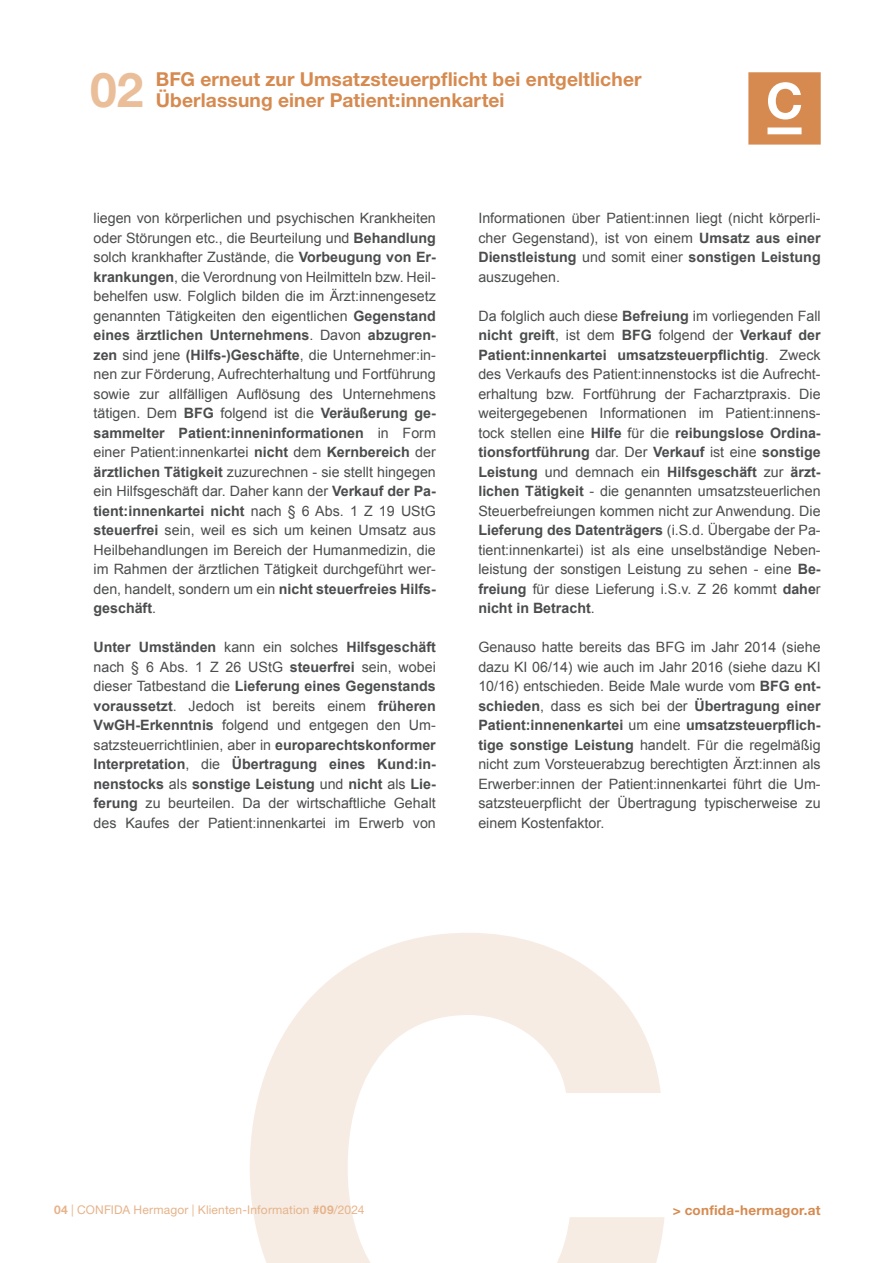
<style>
.page{position:relative;width:893px;height:1263px;background:#fff}
.page>*{position:absolute;margin:0;border:0;box-sizing:border-box;transform-origin:0 0}
.t1{font:700 48px "Helvetica Neue LT Std";color:#ebbe9a}
.t2{font:700 19.2px "Helvetica Neue LT Std";letter-spacing:.005em;color:#d68a4f}
.bodytext{font:14.25px/19.5px "Arial";color:#4b4c4d;text-align:justify}
.t3{font:700 13.5px "Helvetica Neue LT Std";letter-spacing:.02em;color:#d68a4f}
.t4{font:12px "Helvetica Neue LT Std";letter-spacing:.015em;color:#e6b38a}
.s1{font-weight:700}
</style>
<div class="page">
<svg style="left:748px;top:72px;width:73px;height:73px;background:#dc9d6d"></svg>
<svg style="left:250px;top:933px;width:414px;height:330px"></svg>
<p class="t1" style="left:90px;top:60px;width:55px">02</p>
<p class="t2" style="left:156px;top:67px;width:487px">BFG erneut zur Umsatzsteuerpflicht bei entgeltlicher</p>
<p class="t2" style="left:156px;top:88px;width:350px">Überlassung einer Patient:innenkartei</p>
<p class="bodytext" style="left:94px;top:208px;width:344px">liegen von körperlichen und psychischen Krankheiten oder Störungen etc., die Beurteilung und <span class="s1">Behandlung </span>solch krankhafter Zustände, die <span class="s1">Vorbeugung von Er&shy;krankungen</span>, die Verordnung von Heilmitteln bzw. Heil&shy;behelfen usw. Folglich bilden die im Ärzt:innengesetz genannten Tätigkeiten den eigentlichen <span class="s1">Gegenstand eines ärztlichen Unternehmens</span>. Davon <span class="s1">abzugren&shy;zen</span> sind jene <span class="s1">(Hilfs-)Geschäfte</span>, die Unternehmer:in&shy;nen zur Förderung, Aufrechterhaltung und Fortführung sowie zur allfälligen Auflösung des Unternehmens tätigen. Dem <span class="s1">BFG</span> folgend ist die <span class="s1">Veräußerung ge&shy;sammelter Patient:inneninformationen</span> in Form einer Patient:innenkartei <span class="s1">nicht</span> dem <span class="s1">Kernbereich</span> der <span class="s1">ärztlichen Tätigkeit</span> zuzurechnen - sie stellt hingegen ein Hilfsgeschäft dar. Daher kann der <span class="s1">Verkauf der Pa&shy;tient:innenkartei nicht</span> nach § 6 Abs. 1 Z 19 UStG <span class="s1">steuerfrei</span> sein, weil es sich um keinen Umsatz aus Heilbehandlungen im Bereich der Humanmedizin, die im Rahmen der ärztlichen Tätigkeit durchgeführt wer&shy;den, handelt, sondern um ein <span class="s1">nicht steuerfreies Hilfs&shy;geschäft</span>.</p>
<p class="bodytext" style="left:94px;top:637px;width:344px"><span class="s1">Unter Umständen</span> kann ein solches <span class="s1">Hilfsgeschäft </span>nach § 6 Abs. 1 Z 26 UStG <span class="s1">steuerfrei</span> sein, wobei dieser Tatbestand die <span class="s1">Lieferung eines Gegenstands voraussetzt</span>. Jedoch ist bereits einem <span class="s1">früheren VwGH-Erkenntnis</span> folgend und entgegen den Um&shy;satzsteuerrichtlinien, aber in <span class="s1">europarechtskonformer Interpretation</span>, die <span class="s1">Übertragung eines Kund:in&shy;nenstocks</span> als <span class="s1">sonstige Leistung</span> und <span class="s1">nicht</span> als <span class="s1">Lie&shy;ferung</span> zu beurteilen. Da der wirtschaftliche Gehalt des Kaufes der Patient:innenkartei im Erwerb von</p>
<p class="bodytext" style="left:478px;top:208px;width:344px">Informationen über Patient:innen liegt (nicht körperli&shy;cher Gegenstand), ist von einem <span class="s1">Umsatz aus einer Dienstleistung</span> und somit einer <span class="s1">sonstigen Leistung </span>auszugehen.</p>
<p class="bodytext" style="left:478px;top:306px;width:344px">Da folglich auch diese <span class="s1">Befreiung</span> im vorliegenden Fall <span class="s1">nicht greift</span>, ist dem <span class="s1">BFG</span> folgend der <span class="s1">Verkauf der Patient:innenkartei umsatzsteuerpflichtig</span>. Zweck des Verkaufs des Patient:innenstocks ist die Aufrecht&shy;erhaltung bzw. Fortführung der Facharztpraxis. Die weitergegebenen Informationen im Patient:innens&shy;tock stellen eine <span class="s1">Hilfe</span> für die <span class="s1">reibungslose Ordina&shy;tionsfortführung</span> dar. Der <span class="s1">Verkauf</span> ist eine <span class="s1">sonstige Leistung</span> und demnach ein <span class="s1">Hilfsgeschäft</span> zur <span class="s1">ärzt&shy;lichen Tätigkeit</span> - die genannten umsatzsteuerlichen Steuerbefreiungen kommen nicht zur Anwendung. Die <span class="s1">Lieferung des Datenträgers</span> (i.S.d. Übergabe der Pa&shy;tient:innenkartei) ist als eine unselbständige Neben&shy;leistung der sonstigen Leistung zu sehen - eine <span class="s1">Be&shy;freiung</span> für diese Lieferung i.S.v. Z 26 kommt <span class="s1">dahe</span>r <span class="s1">nicht in Betracht</span>.</p>
<p class="bodytext" style="left:478px;top:637px;width:344px">Genauso hatte bereits das BFG im Jahr 2014 (siehe dazu KI 06/14) wie auch im Jahr 2016 (siehe dazu KI 10/16) entschieden. Beide Male wurde vom <span class="s1">BFG ent&shy;schieden</span>, dass es sich bei der <span class="s1">Übertragung einer Patient:innenenkartei</span> um eine <span class="s1">umsatzsteuerpflich&shy;tige sonstige Leistung</span> handelt. Für die regelmäßig nicht zum Vorsteuerabzug berechtigten Ärzt:innen als Erwerber:innen der Patient:innenkartei führt die Um&shy;satzsteuerpflicht der Übertragung typischerweise zu einem Kostenfaktor.</p>
<p class="t4" style="left:54px;top:1203px;width:312px"><span class="s1">04</span> | CONFIDA Hermagor | Klienten-Information <span class="s1">#09</span>/2024</p>
<p class="t3" style="left:673px;top:1202px;width:149px">&gt; confida-hermagor.at</p>
</div>
